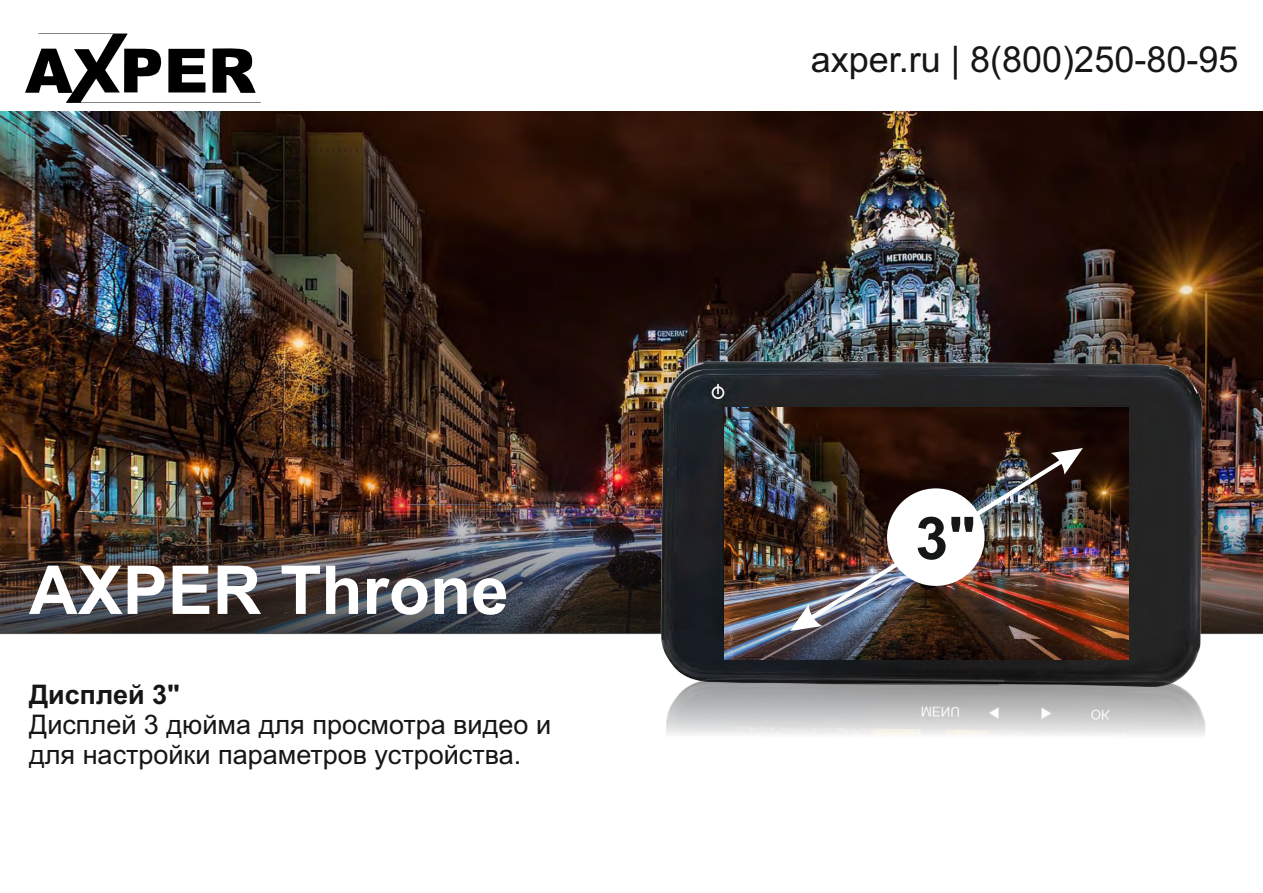
<style>
.page{position:relative;width:1263px;height:893px;background:#fff}
.page>*{position:absolute;margin:0;border:0;box-sizing:border-box;transform-origin:0 0}
.t1{font:700 67.5px "Arial";color:#fff}
.t2{font:700 58.95px "Arial";color:#151616}
.t3{font:36px "Arial";color:#151616}
.t4{font:27px/30.2px "Arial";color:#151616}
.t5{font:700 27px "Arial";color:#151616}
</style>
<div class="page">
<img style="left:0;top:111px;width:1263px;height:524px">
<div style="left:0;top:634px;width:1262px;height:257px;background:#fff"></div>
<svg style="left:25px;top:34px;width:236px;height:69px"></svg>
<img style="left:0;top:471px;width:1263px;height:163px">
<img style="left:639px;top:346px;width:575px;height:301px">
<img style="left:724px;top:407px;width:404px;height:240px">
<img style="left:662px;top:647px;width:543px;height:88px">
<img style="left:790px;top:448px;width:293px;height:183px">
<div style="left:887px;top:488px;width:97px;height:98px;background:#fff;border-radius:50%"></div>
<h1 class="t1" style="left:29px;top:565px;width:481px">AXPER Throne</h1>
<p class="t5" style="left:29px;top:684px;width:152px">Дисплей 3"</p>
<p class="t4" style="left:29px;top:712px;width:524px">Дисплей 3 дюйма для просмотра видео и для настройки параметров устройства.</p>
<h3 class="t3" style="left:811px;top:45px;width:429px">axper.ru | 8(800)250-80-95</h3>
<h2 class="t2" style="left:915px;top:516px;width:62px">3"</h2>
</div>
